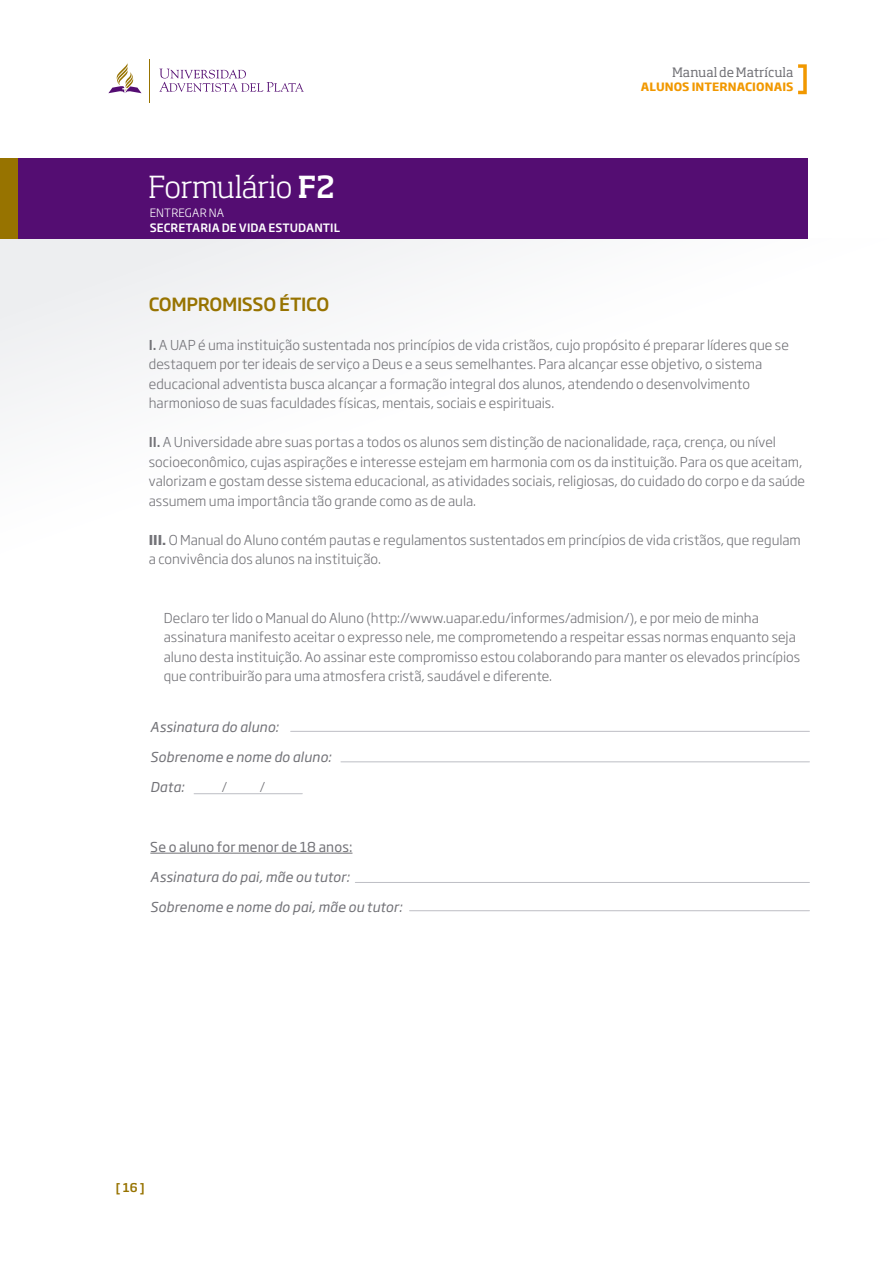
<style>
.page{position:relative;width:893px;height:1263px;background:#fff}
.page>*{position:absolute;margin:0;border:0;box-sizing:border-box;transform-origin:0 0}
.t1{font:300 30px "Soho Std";letter-spacing:-.015em;color:#fff}
.t2{font:500 18px "Soho Gothic Pro";letter-spacing:-.02em;color:#977300}
.t3{font:300 13.5px/19.5px "Soho Gothic Pro";color:#727277}
.t4{font:italic 13.5px "Soho Gothic Pro";letter-spacing:.01em;color:#727277}
.t5{font:13.5px "Soho Gothic Pro";letter-spacing:.01em;color:#727277}
.t6{font:12.75px "Soho Std";letter-spacing:-.005em;color:#727277}
.t7{font:500 12px "Soho Std";color:#977300}
.t8{font:500 11.4px "Soho Gothic Pro";letter-spacing:.01em;color:#fff}
.t9{font:700 11.4px "Soho Gothic Pro";letter-spacing:.01em;color:#f19800}
.t10{font:300 11.4px "Soho Gothic Pro";letter-spacing:.01em;color:#fff}
.s1{font-weight:500}
.s2{font-weight:700}
</style>
<div class="page">
<div style="left:0;top:239px;width:893px;height:373px;background:linear-gradient(to right,#f7f8f9,#fff)"></div>
<svg style="left:159px;top:69px;width:145px;height:23px"></svg>
<svg style="left:108px;top:63px;width:34px;height:30px"></svg>
<hr style="left:149px;top:59px;width:1px;height:44px;background:#977300">
<div style="left:0;top:158px;width:808px;height:80px;background:#540d72"></div>
<div style="left:0;top:158px;width:18px;height:80px;background:#977300"></div>
<hr style="left:150px;top:853px;width:202px;height:1px;background:#727277">
<hr style="left:341px;top:761px;width:468px;height:1px;background:#bdbec4">
<hr style="left:291px;top:731px;width:518px;height:1px;background:#bdbec4">
<hr style="left:410px;top:910px;width:399px;height:1px;background:#bdbec4">
<hr style="left:355px;top:882px;width:454px;height:1px;background:#bdbec4">
<hr style="left:194px;top:793px;width:108px;height:1px;background:#bdbec4">
<svg style="left:798px;top:64px;width:9px;height:30px"></svg>
<h1 class="t1" style="left:149px;top:168px;width:188px">Formulário <span class="s1">F2</span></h1>
<p class="t10" style="left:150px;top:204px;width:76px">ENTREGAR NA</p>
<p class="t8" style="left:150px;top:218px;width:192px">SECRETARIA DE VIDA ESTUDANTIL</p>
<p class="t6" style="left:672px;top:64px;width:123px">Manual de Matrícula</p>
<p class="t9" style="left:641px;top:78px;width:154px">ALUNOS INTERNACIONAIS</p>
<h2 class="t2" style="left:149px;top:290px;width:182px">COMPROMISSO ÉTICO</h2>
<p class="t3" style="left:149px;top:334px;width:642px"><span class="s1">I.</span> A UAP é uma instituição sustentada nos princípios de vida cristãos, cujo propósito é preparar líderes que se destaquem por ter ideais de serviço a Deus e a seus semelhantes. Para alcançar esse objetivo, o sistema educacional adventista busca alcançar a formação integral dos alunos, atendendo o desenvolvimento harmonioso de suas faculdades físicas, mentais, sociais e espirituais.</p>
<p class="t3" style="left:149px;top:432px;width:658px"><span class="s1">II.</span> A Universidade abre suas portas a todos os alunos sem distinção de nacionalidade, raça, crença, ou nível socioeconômico, cujas aspirações e interesse estejam em harmonia com os da instituição. Para os que aceitam, valorizam e gostam desse sistema educacional, as atividades sociais, religiosas, do cuidado do corpo e da saúde assumem uma importância tão grande como as de aula.</p>
<p class="t3" style="left:149px;top:529px;width:654px"><span class="s2">III.</span> O Manual do Aluno contém pautas e regulamentos sustentados em princípios de vida cristãos, que regulam a convivência dos alunos na instituição.</p>
<p class="t3" style="left:164px;top:607px;width:638px">Declaro ter lido o Manual do Aluno (http://www.uapar.edu/informes/admision/), e por meio de minha assinatura manifesto aceitar o expresso nele, me comprometendo a respeitar essas normas enquanto seja aluno desta instituição. Ao assinar este compromisso estou colaborando para manter os elevados princípios que contribuirão para uma atmosfera cristã, saudável e diferente.</p>
<p class="t4" style="left:150px;top:716px;width:130px">Assinatura do aluno:</p>
<p class="t4" style="left:150px;top:746px;width:182px">Sobrenome e nome do aluno:</p>
<p class="t4" style="left:150px;top:776px;width:35px">Data:</p>
<p class="t3" style="left:222px;top:776px;width:7px">/</p>
<p class="t3" style="left:260px;top:776px;width:7px">/</p>
<p class="t5" style="left:150px;top:836px;width:204px">Se o aluno for menor de 18 anos:</p>
<p class="t4" style="left:150px;top:866px;width:201px">Assinatura do pai, mãe ou tutor:</p>
<p class="t4" style="left:150px;top:896px;width:253px">Sobrenome e nome do pai, mãe ou tutor:</p>
<p class="t7" style="left:116px;top:1179px;width:31px">[ 16 ]</p>
</div>
